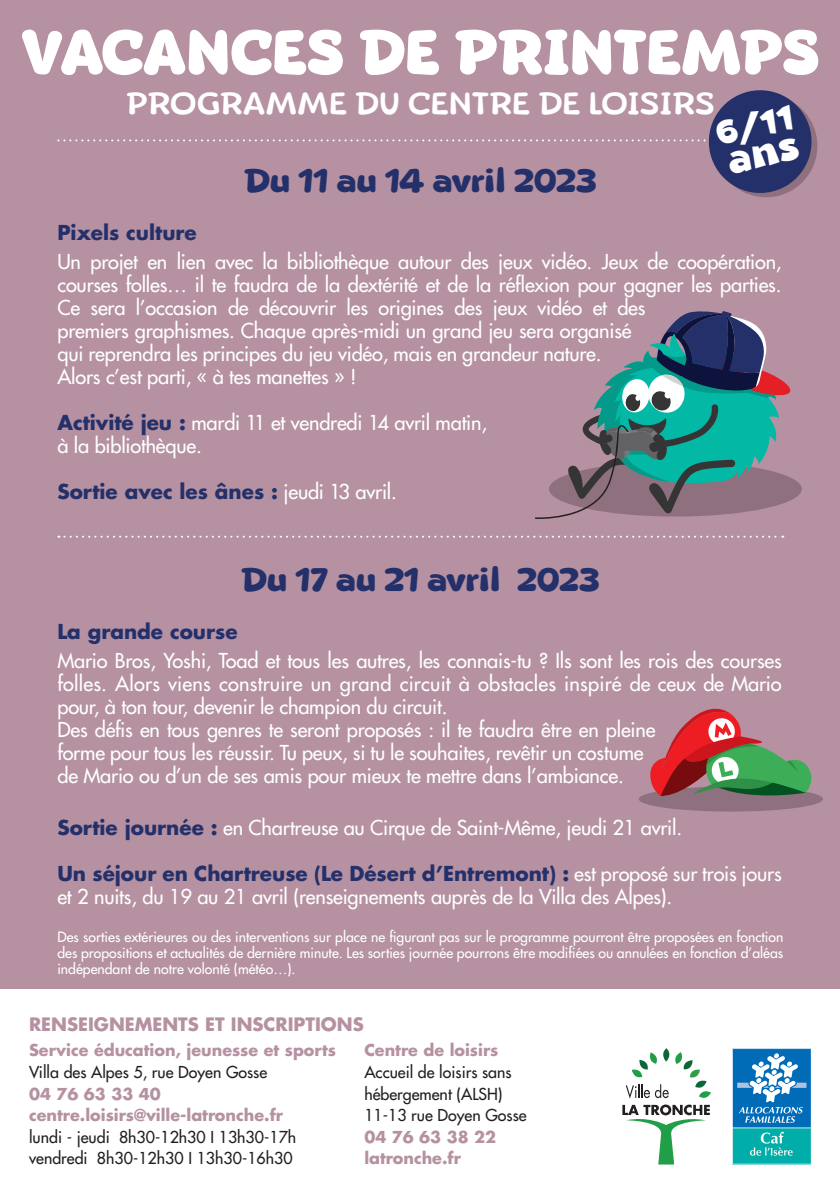
<style>
.page{position:relative;width:840px;height:1196px;background:#fff}
.page>*{position:absolute;margin:0;border:0;box-sizing:border-box;transform-origin:0 0}
.t1{font:800 60.4px "Beebzz Rounded";color:#fff;scale:.93 1}
.t2{font:700 32px "Beebzz Rounded";letter-spacing:-.02em;color:#24306a}
.t3{font:800 32px "Beebzz";color:#fff}
.t4{font:500 30px "Beebzz Rounded";letter-spacing:.02em;color:#fff}
.t5{font:20px/23px "Futura";letter-spacing:-.01em;color:#fff}
.t6{font:700 20px "Futura";color:#24306a}
.t7{font:700 18px "Futura";color:#b591a1}
.t8{font:16px/21.6px "Futura";color:#231f20}
.t9{font:700 16px/21.6px "Futura";color:#b591a1}
.t10{font:14px/16px "Futura";color:#fff;text-align:justify}
.s1{font-weight:700;color:#24306a}
.s2{font-weight:400;color:#fff}
</style>
<div class="page">
<div style="left:0;top:0;width:840px;height:988px;background:#b591a1"></div>
<div style="left:639px;top:786px;width:184px;height:25px;background:#8f707f;border-radius:50%"></div>
<svg style="left:58px;top:535px;width:725px;height:2px"></svg>
<svg style="left:732px;top:1048px;width:79px;height:116px;background:#339ac0"></svg>
<svg style="left:622px;top:1048px;width:89px;height:116px"></svg>
<svg style="left:650px;top:708px;width:165px;height:88px"></svg>
<svg style="left:535px;top:311px;width:257px;height:208px"></svg>
<svg style="left:57px;top:90px;width:761px;height:108px"></svg>
<h1 class="t1" style="left:21px;top:15px;width:860px">VACANCES DE PRINTEMPS</h1>
<h3 class="t4" style="left:126px;top:86px;width:589px">PROGRAMME DU CENTRE DE LOISIRS</h3>
<h2 class="t3" style="left:711px;top:113px;width:81px;rotate:-13deg">6/11</h2>
<h2 class="t2" style="left:244px;top:161px;width:354px">Du 11 au 14 avril 2023</h2>
<p class="t6" style="left:57px;top:218px;width:141px">Pixels culture</p>
<p class="t5" style="left:57px;top:249px;width:726px">Un projet en lien avec la bibliothèque autour des jeux vidéo. Jeux de coopération, courses folles… il te faudra de la dextérité et de la réflexion pour gagner les parties.<br>Ce sera l’occasion de découvrir les origines des jeux vidéo et des<br>premiers graphismes. Chaque après-midi un grand jeu sera organisé<br>qui reprendra les principes du jeu vidéo, mais en grandeur nature.<br>Alors c’est parti, « à tes manettes » !</p>
<p class="t5" style="left:57px;top:410px;width:431px"><span class="s1">Activité jeu :</span> mardi 11 et vendredi 14 avril matin, à la bibliothèque.</p>
<p class="t6" style="left:57px;top:477px;width:341px">Sortie avec les ânes : <span class="s2">jeudi 13 avril.</span></p>
<h2 class="t2" style="left:241px;top:560px;width:360px">Du 17 au 21 avril 2023</h2>
<p class="t6" style="left:57px;top:617px;width:182px">La grande course</p>
<p class="t5" style="left:57px;top:648px;width:726px">Mario Bros, Yoshi, Toad et tous les autres, les connais-tu ? Ils sont les rois des courses folles. Alors viens construire un grand circuit à obstacles inspiré de ceux de Mario pour, à ton tour, devenir le champion du circuit.<br>Des défis en tous genres te seront proposés : il te faudra être en pleine<br>forme pour tous les réussir. Tu peux, si tu le souhaites, revêtir un costume<br>de Mario ou d’un de ses amis pour mieux te mettre dans l’ambiance.</p>
<p class="t5" style="left:57px;top:815px;width:626px"><span class="s1">Sortie journée :</span> en Chartreuse au Cirque de Saint-Même, jeudi 21 avril.</p>
<p class="t5" style="left:57px;top:861px;width:726px"><span class="s1">Un séjour en Chartreuse (Le Désert d’Entremont) :</span> est proposé sur trois jours et 2 nuits, du 19 au 21 avril (renseignements auprès de la Villa des Alpes).</p>
<p class="t10" style="left:57px;top:928px;width:727px">Des sorties extérieures ou des interventions sur place ne figurant pas sur le programme pourront être proposées en fonction des propositions et actualités de dernière minute. Les sorties journée pourrons être modifiées ou annulées en fonction d’aléas indépendant de notre volonté (météo…).</p>
<p class="t7" style="left:29px;top:1011px;width:336px">RENSEIGNEMENTS ET INSCRIPTIONS</p>
<p class="t9" style="left:29px;top:1038px;width:308px">Service éducation, jeunesse et sports</p>
<p class="t8" style="left:29px;top:1060px;width:240px">Villa des Alpes 5, rue Doyen Gosse</p>
<p class="t9" style="left:29px;top:1081px;width:256px">04 76 63 33 40 centre.loisirs@ville-latronche.fr</p>
<p class="t8" style="left:29px;top:1125px;width:269px">lundi - jeudi 8h30-12h30 I 13h30-17h vendredi 8h30-12h30 I 13h30-16h30</p>
<p class="t9" style="left:364px;top:1038px;width:136px">Centre de loisirs</p>
<p class="t8" style="left:364px;top:1060px;width:164px">Accueil de loisirs sans hébergement (ALSH)<br>11-13 rue Doyen Gosse</p>
<p class="t9" style="left:364px;top:1125px;width:133px">04 76 63 38 22 latronche.fr</p>
</div>
